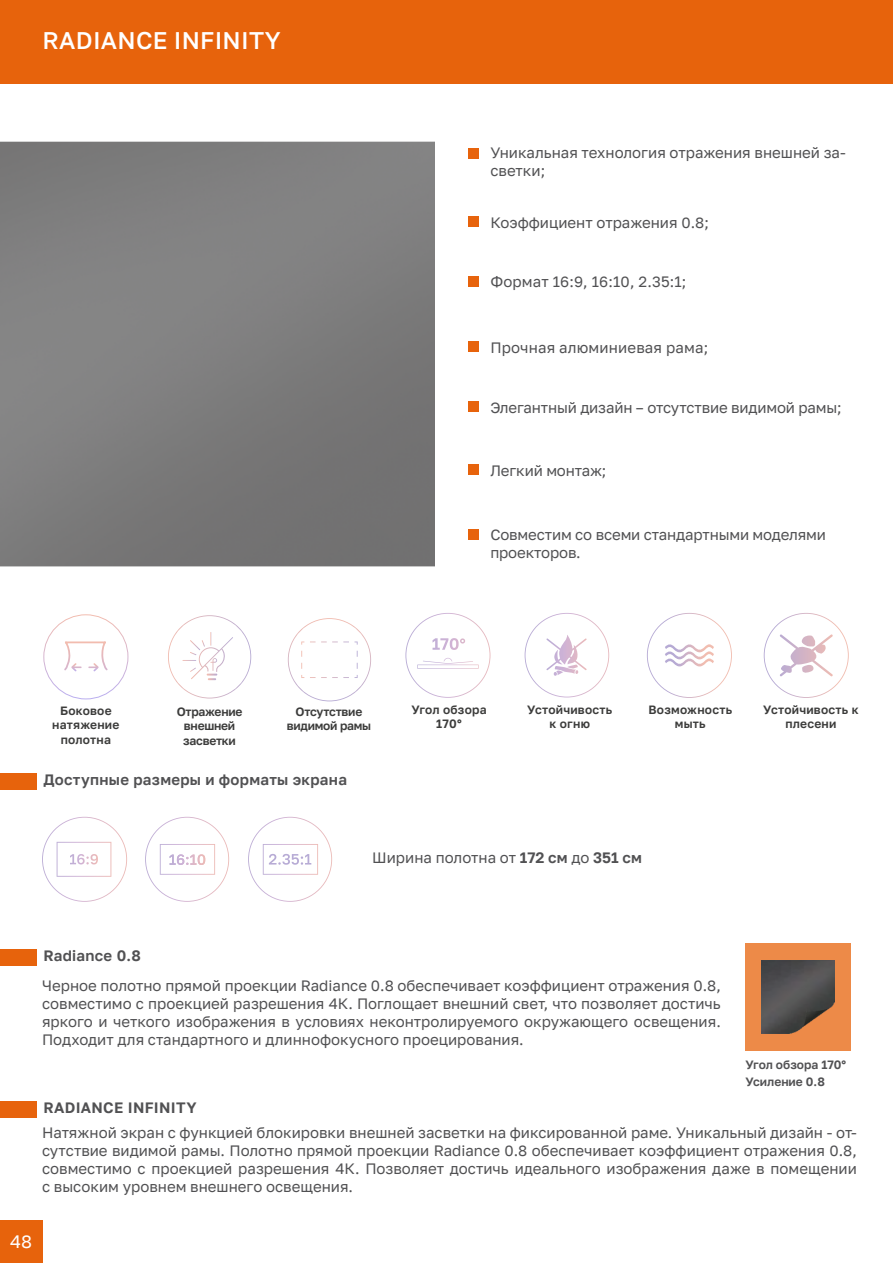
<style>
.page{position:relative;width:893px;height:1263px;background:#fff}
.page>*{position:absolute;margin:0;border:0;box-sizing:border-box;transform-origin:0 0}
.t1{font:500 24px "Golos Text";letter-spacing:.01em;color:#fff}
.t2{font:18px "Golos Text";color:#fff}
.t3{font:15px/18px "Golos Text";color:#515153}
.t4{font:600 15px "Golos Text";letter-spacing:.02em;color:#515153}
.t5{font:600 12px/14.4px "Golos Text";letter-spacing:.02em;color:#3c3c3b;text-align:center}
.t6{font:600 12px/14.4px "Golos Text";letter-spacing:-.02em;color:#3c3c3b;text-align:center}
.t7{font:600 12px/16.5px "Golos Text";color:#515153}
.s1{font-weight:600}
</style>
<div class="page">
<div style="left:0;top:1220px;width:43px;height:43px;background:#e7630c"></div>
<div style="left:0;top:0;width:893px;height:84px;background:#e7630c"></div>
<div style="left:469px;top:149px;width:10px;height:10px;background:#e7630c"></div>
<div style="left:469px;top:216px;width:10px;height:10px;background:#e7630c"></div>
<div style="left:469px;top:277px;width:10px;height:10px;background:#e7630c"></div>
<div style="left:469px;top:341px;width:10px;height:10px;background:#e7630c"></div>
<div style="left:469px;top:401px;width:10px;height:11px;background:#e7630c"></div>
<div style="left:469px;top:464px;width:10px;height:10px;background:#e7630c"></div>
<div style="left:469px;top:530px;width:10px;height:10px;background:#e7630c"></div>
<div style="left:0;top:773px;width:37px;height:16px;background:#e7630c"></div>
<svg style="left:525px;top:613px;width:84px;height:84px"></svg>
<svg style="left:764px;top:613px;width:85px;height:85px"></svg>
<svg style="left:647px;top:613px;width:85px;height:85px"></svg>
<div style="left:0;top:1101px;width:37px;height:16px;background:#e7630c"></div>
<svg style="left:145px;top:817px;width:84px;height:85px"></svg>
<svg style="left:42px;top:817px;width:85px;height:85px"></svg>
<svg style="left:248px;top:817px;width:84px;height:85px"></svg>
<svg style="left:168px;top:615px;width:83px;height:83px"></svg>
<svg style="left:64px;top:641px;width:44px;height:31px"></svg>
<svg style="left:405px;top:613px;width:85px;height:85px"></svg>
<div style="left:0;top:949px;width:37px;height:16px;background:#e7630c"></div>
<div style="left:745px;top:943px;width:105px;height:107px;background:#ed8a48"></div>
<img style="left:761px;top:960px;width:73px;height:73px">
<svg style="left:288px;top:618px;width:83px;height:83px"></svg>
<h1 class="t1" style="left:43px;top:26px;width:240px">RADIANCE INFINITY</h1>
<p class="t3" style="left:490px;top:144px;width:357px">Уникальная технология отражения внешней за&shy;светки;</p>
<p class="t3" style="left:490px;top:213px;width:220px">Коэффициент отражения 0.8;</p>
<p class="t3" style="left:490px;top:273px;width:198px">Формат 16:9, 16:10, 2.35:1;</p>
<p class="t3" style="left:490px;top:338px;width:219px">Прочная алюминиевая рама;</p>
<p class="t3" style="left:490px;top:399px;width:353px">Элегантный дизайн – отсутствие видимой рамы;</p>
<p class="t3" style="left:490px;top:461px;width:118px">Легкий монтаж;</p>
<p class="t3" style="left:490px;top:526px;width:337px">Совместим со всеми стандартными моделями проекторов.</p>
<p class="t5" style="left:52px;top:703px;width:69px">Боковое натяжение полотна</p>
<p class="t5" style="left:411px;top:702px;width:77px">Угол обзора<br>170°</p>
<p class="t6" style="left:177px;top:704px;width:67px">Отражение внешней засветки</p>
<p class="t6" style="left:287px;top:704px;width:86px">Отсутствие видимой рамы</p>
<p class="t4" style="left:43px;top:770px;width:305px">Доступные размеры и форматы экрана</p>
<p class="t5" style="left:527px;top:702px;width:87px">Устойчивость к огню</p>
<p class="t5" style="left:763px;top:702px;width:97px">Устойчивость к плесени</p>
<p class="t5" style="left:649px;top:702px;width:85px">Возможность мыть</p>
<p class="t3" style="left:372px;top:848px;width:271px">Ширина полотна от <span class="s1">172 см</span> до <span class="s1">351 см</span></p>
<p class="t4" style="left:43px;top:946px;width:99px">Radiance 0.8</p>
<p class="t3" style="left:42px;top:977px;width:680px;text-align:justify">Черное полотно прямой проекции Radiance 0.8 обеспечивает коэффициент отражения 0.8, совместимо с проекцией разрешения 4К. Поглощает внешний свет, что позволяет достичь яркого и четкого изображения в условиях неконтролируемого окружающего освещения.<br>Подходит для стандартного и длиннофокусного проецирования.</p>
<p class="t4" style="left:43px;top:1098px;width:155px">RADIANCE INFINITY</p>
<p class="t7" style="left:745px;top:1056px;width:102px">Угол обзора 170°<br>Усиление 0.8</p>
<p class="t3" style="left:42px;top:1123px;width:816px;text-align:justify">Натяжной экран c функцией блокировки внешней засветки на фиксированной раме. Уникальный дизайн - от&shy;сутствие видимой рамы. Полотно прямой проекции Radiance 0.8 обеспечивает коэффициент отражения 0.8, совместимо с проекцией разрешения 4К. Позволяет достичь идеального изображения даже в помещении с высоким уровнем внешнего освещения.</p>
<p class="t2" style="left:10px;top:1231px;width:23px">48</p>
</div>
